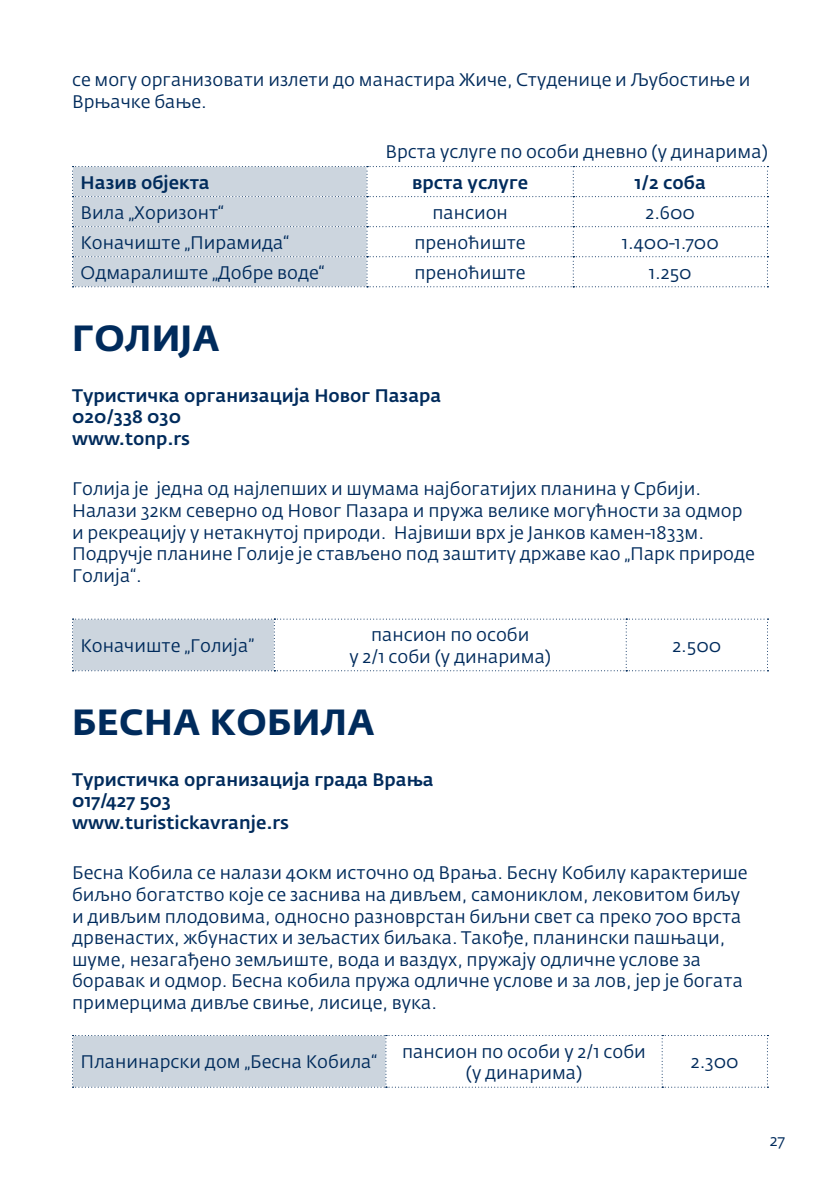
<style>
.page{position:relative;width:840px;height:1191px;background:#fff}
.page>*{position:absolute;margin:0;border:0;box-sizing:border-box;transform-origin:0 0}
.t1{font:700 36px "Fedra Sans Pro";letter-spacing:.01em;color:#002b5c}
.t2{font:18px/21.6px "Fedra Sans Pro";color:#002b5c}
.t3{font:500 18px/21.6px "Fedra Sans Pro";color:#002b5c}
.t4{font:16px "Fedra Sans Pro";color:#002b5c}
</style>
<div class="page">
<svg style="left:72px;top:166px;width:696px;height:121px"></svg>
<svg style="left:72px;top:618px;width:696px;height:53px"></svg>
<svg style="left:72px;top:1035px;width:696px;height:52px"></svg>
<p class="t2" style="left:72px;top:69px;width:679px">се могу организовати излети до манастира Жиче, Студенице и Љубостиње и<br>Врњачке бање.</p>
<p class="t2" style="left:385px;top:141px;width:384px">Врста услуге по особи дневно (у динарима)</p>
<p class="t3" style="left:80px;top:171px;width:131px">Назив објекта</p>
<p class="t3" style="left:412px;top:171px;width:118px">врста услуге</p>
<p class="t3" style="left:634px;top:171px;width:73px">1/2 соба</p>
<p class="t2" style="left:80px;top:202px;width:145px">Вила „Хоризонт“</p>
<p class="t2" style="left:432px;top:202px;width:77px">пансион</p>
<p class="t2" style="left:645px;top:202px;width:51px">2.600</p>
<p class="t2" style="left:80px;top:232px;width:210px">Коначиште „Пирамида“</p>
<p class="t2" style="left:414px;top:232px;width:113px">преноћиште</p>
<p class="t2" style="left:621px;top:232px;width:99px">1.400-1.700</p>
<p class="t2" style="left:80px;top:262px;width:245px">Одмаралиште „Добре воде“</p>
<p class="t2" style="left:414px;top:262px;width:113px">преноћиште</p>
<p class="t2" style="left:648px;top:262px;width:44px">1.250</p>
<h1 class="t1" style="left:72px;top:316px;width:149px">ГОЛИЈА</h1>
<p class="t3" style="left:72px;top:385px;width:370px">Туристичка организација Новог Пазара<br>020/338 030<br>www.tonp.rs</p>
<p class="t2" style="left:72px;top:478px;width:684px">Голија је једна од најлепших и шумама најбогатијих планина у Србији.<br>Налази 32км северно од Новог Пазара и пружа велике могућности за одмор и рекреацију у нетакнутој природи. Највиши врх је Јанков камен-1833м.<br>Подручје планине Голије је стављено под заштиту државе као „Парк природе Голија“.</p>
<p class="t2" style="left:80px;top:635px;width:175px">Коначиште „Голија”</p>
<p class="t2" style="left:349px;top:624px;width:203px;text-align:center">пансион по особи<br>у 2/1 соби (у динарима)</p>
<p class="t2" style="left:672px;top:635px;width:50px">2.500</p>
<h1 class="t1" style="left:72px;top:700px;width:304px">БЕСНА КОБИЛА</h1>
<p class="t3" style="left:72px;top:768px;width:363px">Туристичка организација града Врања<br>017/427 503<br>www.turistickavranje.rs</p>
<p class="t2" style="left:72px;top:862px;width:676px">Бесна Kобила се налази 40км источно од Врања. Бесну Кобилу карактерише биљно богатство које се заснива на дивљем, самониклом, лековитом биљу и дивљим плодовима, односно разноврстан биљни свет са преко 700 врста дрвенастих, жбунастих и зељастих биљака. Такође, планински пашњаци, шуме, незагађено земљиште, вода и ваздух, пружају одличне услове за боравак и одмор. Бесна кобила пружа одличне услове и за лов, јер је богата примерцима дивље свиње, лисице, вука.</p>
<p class="t2" style="left:80px;top:1051px;width:298px">Планинарски дом „Бесна Кобила“</p>
<p class="t2" style="left:402px;top:1040px;width:245px;text-align:center">пансион по особи у 2/1 соби (у динарима)</p>
<p class="t2" style="left:690px;top:1051px;width:49px">2.300</p>
<p class="t4" style="left:769px;top:1130px;width:16px">27</p>
</div>
